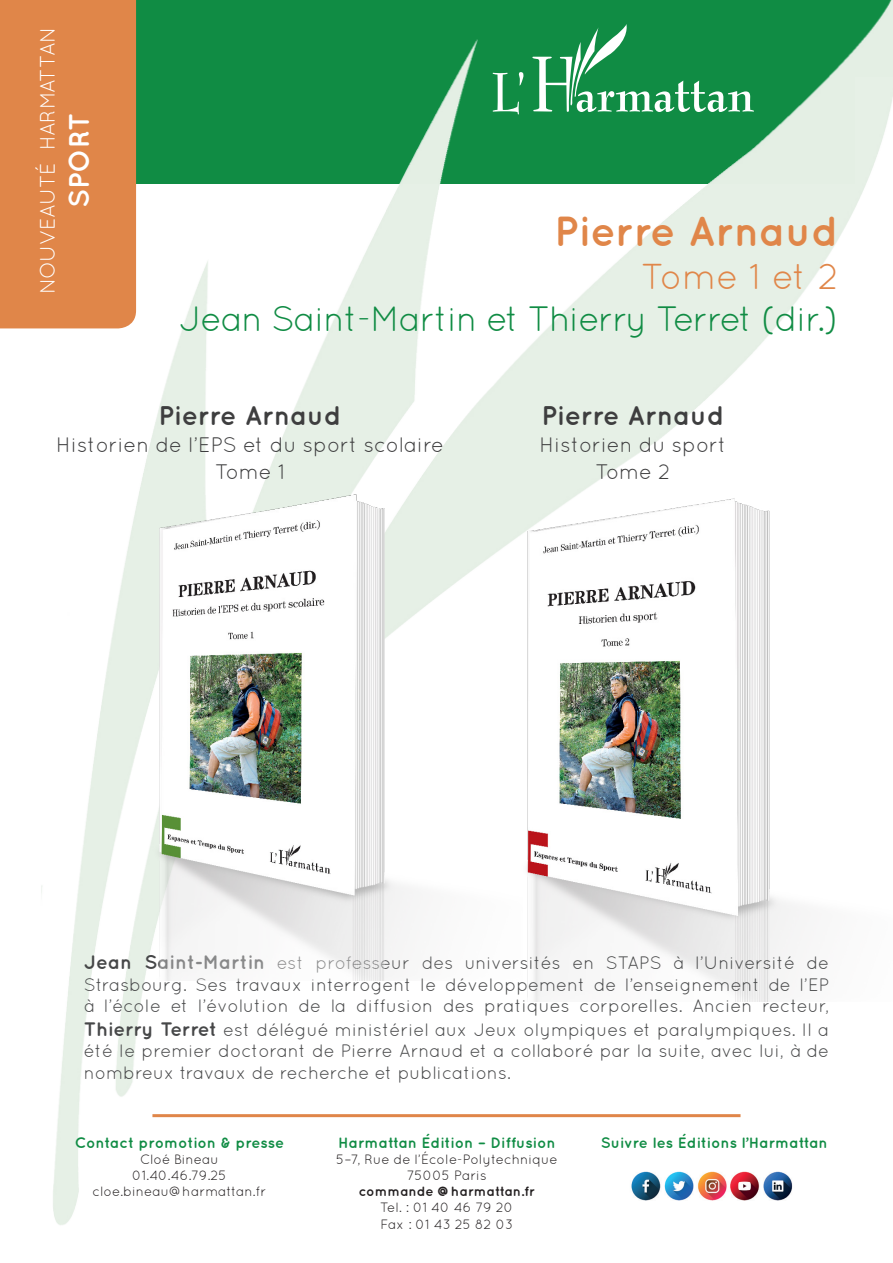
<style>
.page{position:relative;width:893px;height:1263px;background:#fff}
.page>*{position:absolute;margin:0;border:0;box-sizing:border-box;transform-origin:0 0}
.t1{font:700 42px "Quicksand";color:#e08649}
.t2{font:36px "Quicksand";letter-spacing:-.02em;color:#e08649}
.t3{font:35.25px "Quicksand";letter-spacing:-.03em;color:#108c44}
.t4{font:700 28.5px "Quicksand";color:#fff}
.t5{font:700 27px "Quicksand";color:#3e3e3f}
.t6{font:21px/27px "Quicksand";color:#3e3e3f;text-align:center}
.t7{font:21px "Quicksand";letter-spacing:-.03em;color:#fff}
.t8{font:18px/21.6px "Quicksand";color:#464748;text-align:justify}
.t9{font:700 15px "Quicksand";color:#108c44}
.t10{font:13.5px/16.2px "Quicksand";color:#231f20;text-align:center}
.t11{font:700 13.5px "Quicksand";color:#231f20}
.s1{font-weight:700;font-size:19.5px}
</style>
<div class="page">
<img style="left:27px;top:0;width:866px;height:1225px">
<div style="left:0;top:0;width:136px;height:328px;background:#e08649"></div>
<img style="left:393px;top:445px;width:500px;height:556px">
<img style="left:35px;top:445px;width:488px;height:535px">
<p class="t7" style="left:36px;top:294px;width:269px;rotate:-90deg">NOUVEAUTÉ HARMATTAN</p>
<h3 class="t4" style="left:62px;top:208px;width:90px;rotate:-90deg">sport</h3>
<h1 class="t1" style="left:554px;top:206px;width:286px">Pierre Arnaud</h1>
<h2 class="t2" style="left:641px;top:256px;width:199px">Tome 1 et 2</h2>
<h3 class="t3" style="left:179px;top:299px;width:661px">Jean Saint-Martin et Thierry Terret (dir.)</h3>
<h3 class="t5" style="left:159px;top:400px;width:185px">Pierre Arnaud</h3>
<p class="t6" style="left:56px;top:431px;width:389px">Historien de l’EPS et du sport scolaire<br>Tome 1</p>
<h3 class="t5" style="left:541px;top:400px;width:185px">Pierre Arnaud</h3>
<p class="t6" style="left:540px;top:431px;width:188px">Historien du sport<br>Tome 2</p>
<p class="t8" style="left:84px;top:952px;width:747px"><span class="s1">Jean Saint-Martin</span> est professeur des universités en STAPS à l’Université de Strasbourg. Ses travaux interrogent le développement de l’enseignement de l’EP à l’école et l’évolution de la diffusion des pratiques corporelles. Ancien recteur,</p>
<p class="t8" style="left:84px;top:1018px;width:747px"><span class="s1">Thierry Terret</span> est délégué ministériel aux Jeux olympiques et paralympiques. Il a été le premier doctorant de Pierre Arnaud et a collaboré par la suite, avec lui, à de nombreux travaux de recherche et publications.</p>
<p class="t9" style="left:75px;top:1133px;width:211px">Contact promotion &amp; presse</p>
<p class="t10" style="left:93px;top:1151px;width:175px">Cloé Bineau<br>01.40.46.79.25 cloe.bineau@harmattan.fr</p>
<p class="t9" style="left:338px;top:1133px;width:219px">Harmattan Édition – Diffusion</p>
<p class="t10" style="left:336px;top:1151px;width:223px">5–7, Rue de l’École-Polytechnique<br>75005 Paris</p>
<p class="t11" style="left:359px;top:1183px;width:178px">commande @harmattan.fr</p>
<p class="t10" style="left:380px;top:1199px;width:135px;text-align:left">Tel. : 01 40 46 79 20<br>Fax : 01 43 25 82 03</p>
<p class="t9" style="left:601px;top:1133px;width:228px">Suivre les Éditions l’Harmattan</p>
</div>
